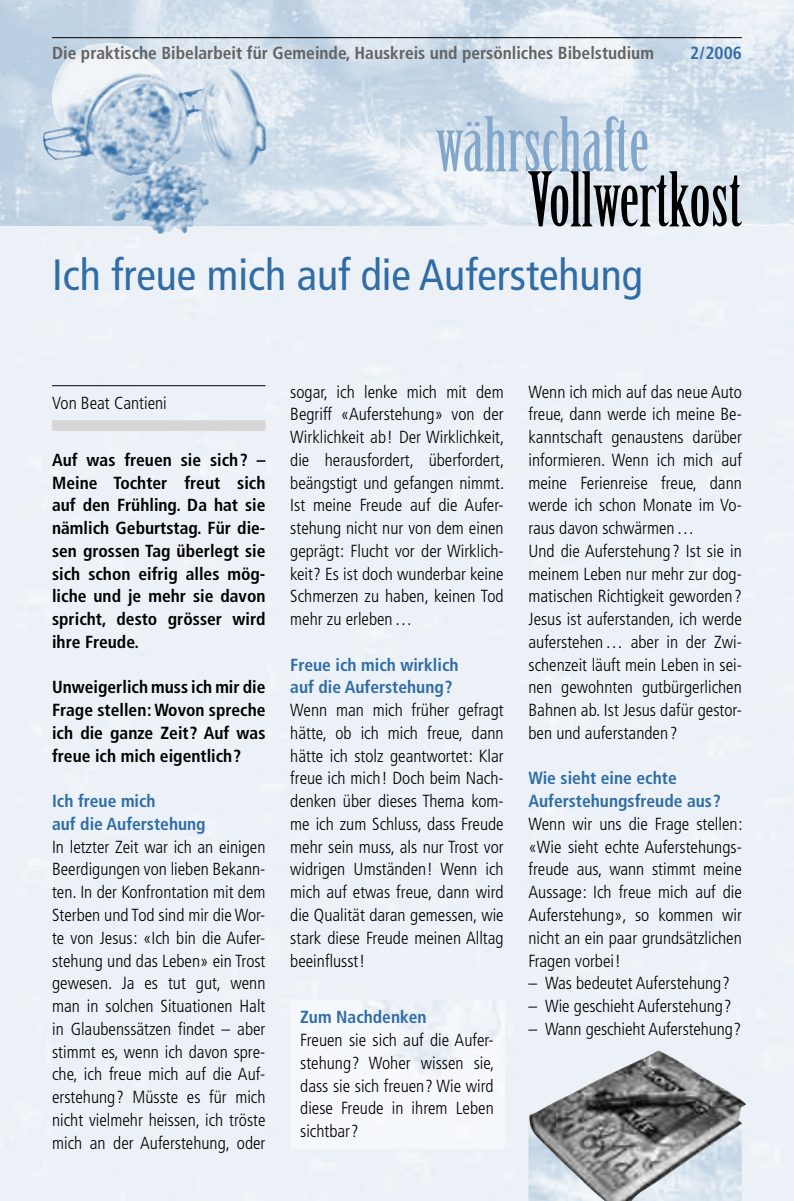
<style>
.page{position:relative;width:794px;height:1201px;background:#fff}
.page>*{position:absolute;margin:0;border:0;box-sizing:border-box;transform-origin:0 0}
.cib_titel{font:condensed 43.75px "Frutiger LT";color:#306da6}
.cib_grundtext{font:300 condensed 17.5px/22.8px "Frutiger LT";color:#000;text-align:justify}
.cib_grundtext-2{font:700 condensed 17.5px/22.8px "Frutiger LT";color:#000;text-align:justify}
.cib_untertitel{font:700 condensed 17.5px/22.8px "Frutiger LT";color:#306da6}
.cib_titel-autor{font:700 condensed 17.5px "Frutiger LT";color:#636363}
.cib_autor_anfang{font:300 condensed 17.5px "Frutiger LT";color:#000}
.cib_grundtext-3{font:700 condensed 17.5px "Frutiger LT";color:#306da6}
.cib_titel-autor-2{font:700 condensed 17.5px "Frutiger LT";color:#306da6}
</style>
<div class="page">
<img style="left:0;top:0;width:794px;height:1200px">
<hr style="left:52px;top:385px;width:213px;height:1px;background:#000">
<div style="left:52px;top:420px;width:213px;height:11px;background:#d6d6d6"></div>
<img style="left:528px;top:1050px;width:218px;height:150px">
<hr style="left:52px;top:37px;width:690px;height:1px;background:#000">
<img style="left:52px;top:42px;width:210px;height:86px">
<svg style="left:436px;top:116px;width:306px;height:110px;background:#b6c1cc"></svg>
<img style="left:290px;top:1000px;width:214px;height:148px">
<p class="cib_titel-autor" style="left:52px;top:43px;width:603px">Die praktische Bibelarbeit für Gemeinde, Hauskreis und persönliches Bibelstudium</p>
<p class="cib_titel-autor-2" style="left:690px;top:43px;width:53px">2 / 2006</p>
<p class="cib_titel" style="left:52px;top:249px;width:592px">Ich freue mich auf die Auferstehung</p>
<p class="cib_autor_anfang" style="left:52px;top:393px;width:116px">Von Beat Cantieni</p>
<p class="cib_grundtext-2" style="left:52px;top:448px;width:215px">Auf was freuen sie sich ? – Meine Tochter freut sich auf den Frühling. Da hat sie nämlich Geburtstag. Für die&shy;sen grossen Tag überlegt sie sich schon eifrig alles mög&shy;liche und je mehr sie davon spricht, desto grösser wird ihre Freude.</p>
<p class="cib_grundtext-2" style="left:52px;top:676px;width:215px">Unweigerlich muss ich mir die Frage stellen : Wovon spreche ich die ganze Zeit ? Auf was freue ich mich eigentlich ?</p>
<p class="cib_untertitel" style="left:52px;top:789px;width:155px">Ich freue mich<br>auf die Auferstehung</p>
<p class="cib_grundtext" style="left:52px;top:835px;width:215px">In letzter Zeit war ich an einigen Beerdigungen von lieben Bekann&shy;ten. In der Konfrontation mit dem Sterben und Tod sind mir die Wor&shy;te von Jesus : «Ich bin die Aufer&shy;stehung und das Leben» ein Trost gewesen. Ja es tut gut, wenn man in solchen Situationen Halt in Glaubenssätzen findet – aber stimmt es, wenn ich davon spre&shy;che, ich freue mich auf die Auf&shy;erstehung ? Müsste es für mich nicht vielmehr heissen, ich tröste mich an der Auferstehung, oder</p>
<p class="cib_grundtext" style="left:290px;top:380px;width:215px">sogar, ich lenke mich mit dem Begriff «Auferstehung» von der Wirklichkeit ab ! Der Wirklichkeit, die herausfordert, überfordert, beängstigt und gefangen nimmt.<br>Ist meine Freude auf die Aufer&shy;stehung nicht nur von dem einen geprägt : Flucht vor der Wirklich&shy;keit? Es ist doch wunderbar keine Schmerzen zu haben, keinen Tod mehr zu erleben …</p>
<p class="cib_untertitel" style="left:290px;top:653px;width:170px">Freue ich mich wirklich auf die Auferstehung ?</p>
<p class="cib_grundtext" style="left:290px;top:699px;width:215px">Wenn man mich früher gefragt hätte, ob ich mich freue, dann hätte ich stolz geantwortet : Klar freue ich mich ! Doch beim Nach&shy;denken über dieses Thema kom&shy;me ich zum Schluss, dass Freude mehr sein muss, als nur Trost vor widrigen Umständen ! Wenn ich mich auf etwas freue, dann wird die Qualität daran gemessen, wie stark diese Freude meinen Alltag beeinflusst !</p>
<p class="cib_grundtext-3" style="left:300px;top:1007px;width:128px">Zum Nachdenken</p>
<p class="cib_grundtext" style="left:300px;top:1029px;width:196px">Freuen sie sich auf die Aufer&shy;stehung ? Woher wissen sie, dass sie sich freuen ? Wie wird diese Freude in ihrem Leben sichtbar ?</p>
<p class="cib_grundtext" style="left:528px;top:380px;width:215px">Wenn ich mich auf das neue Auto freue, dann werde ich meine Be&shy;kanntschaft genaustens darüber informieren. Wenn ich mich auf meine Ferienreise freue, dann werde ich schon Monate im Vo&shy;raus davon schwärmen …</p>
<p class="cib_grundtext" style="left:528px;top:539px;width:215px">Und die Auferstehung ? Ist sie in meinem Leben nur mehr zur dog&shy;matischen Richtigkeit geworden ?<br>Jesus ist auferstanden, ich werde auferstehen … aber in der Zwi&shy;schenzeit läuft mein Leben in sei&shy;nen gewohnten gutbürgerlichen Bahnen ab. Ist Jesus dafür gestor&shy;ben und auferstanden ?</p>
<p class="cib_untertitel" style="left:528px;top:767px;width:194px">Wie sieht eine echte<br>Auferstehungsfreude aus ?</p>
<p class="cib_grundtext" style="left:528px;top:812px;width:215px">Wenn wir uns die Frage stellen : «Wie sieht echte Auferstehungs&shy;freude aus, wann stimmt meine Aussage : Ich freue mich auf die Auferstehung», so kommen wir nicht an ein paar grundsätzlichen Fragen vorbei !</p>
<p class="cib_grundtext" style="left:528px;top:972px;width:203px">– Was bedeutet Auferstehung ?</p>
<p class="cib_grundtext" style="left:528px;top:994px;width:204px">– Wie geschieht Auferstehung ?</p>
<p class="cib_grundtext" style="left:528px;top:1017px;width:214px">– Wann geschieht Auferstehung ?</p>
</div>
